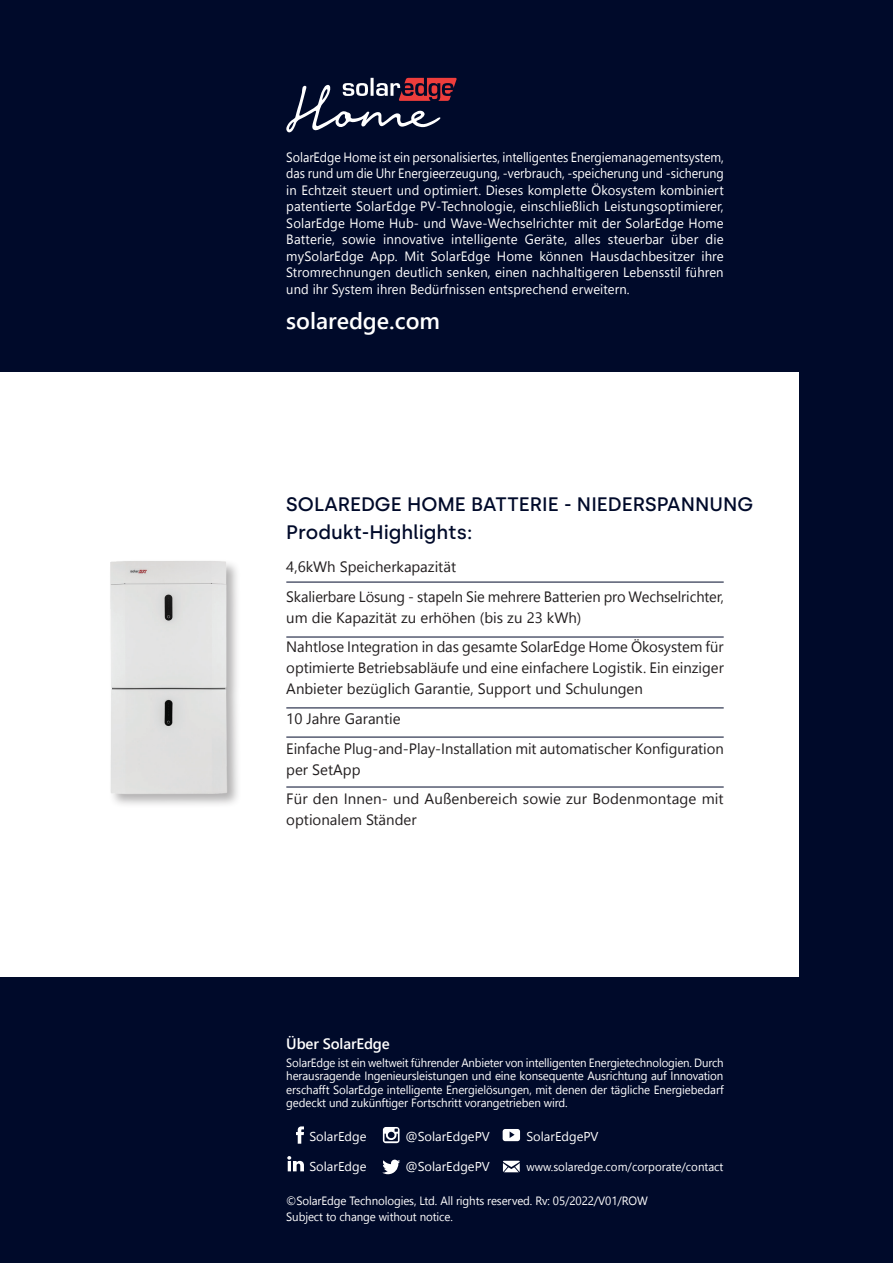
<style>
.page{position:relative;width:893px;height:1263px;background:#000a2a}
.page>*{position:absolute;margin:0;border:0;box-sizing:border-box;transform-origin:0 0}
.t1{font:600 23.25px "Segoe UI";color:#fff}
.t2{font:500 19.5px "Silka";color:#000a2a}
.t3{font:15px/29.5px "Segoe UI";color:#231f20}
.t4{font:600 15px "Segoe UI";letter-spacing:-.01em;color:#fff}
.t5{font:13.5px/16.5px "Segoe UI";letter-spacing:.01em;color:#fff;text-align:justify;scale:.92 1}
.t6{font:12.9px "Segoe UI";color:#fff}
.t7{font:12px/13.5px "Segoe UI";letter-spacing:-.01em;color:#fff;text-align:justify;scale:.95 1}
.t8{font:12px/15.8px "Segoe UI";letter-spacing:-.01em;color:#fff;scale:.96 1}
</style>
<div class="page">
<div style="left:1px;top:372px;width:797px;height:604px;background:#fff"></div>
<svg style="left:286px;top:78px;width:171px;height:55px"></svg>
<svg style="left:503px;top:1161px;width:17px;height:11px"></svg>
<div style="left:108px;top:559px;width:134px;height:249px;background:#231f20;opacity:.35"></div>
<img style="left:108px;top:559px;width:124px;height:239px">
<svg style="left:383px;top:1127px;width:17px;height:16px"></svg>
<svg style="left:287px;top:1156px;width:17px;height:15px"></svg>
<svg style="left:296px;top:1126px;width:8px;height:18px"></svg>
<svg style="left:382px;top:1159px;width:18px;height:15px"></svg>
<svg style="left:503px;top:1129px;width:17px;height:12px"></svg>
<hr style="left:286px;top:582px;width:438px;height:1px;background:#000a2a">
<hr style="left:286px;top:637px;width:438px;height:1px;background:#000a2a">
<hr style="left:286px;top:708px;width:438px;height:1px;background:#000a2a">
<hr style="left:286px;top:737px;width:438px;height:1px;background:#000a2a">
<hr style="left:286px;top:787px;width:438px;height:1px;background:#000a2a">
<p class="t5" style="left:286px;top:149px;width:477px">SolarEdge Home ist ein personalisiertes, intelligentes Energiemanagementsystem, das rund um die Uhr Energieerzeugung, -verbrauch, -speicherung und -sicherung in Echtzeit steuert und optimiert. Dieses komplette Ökosystem kombiniert patentierte SolarEdge PV-Technologie, einschließlich Leistungsoptimierer, SolarEdge Home Hub- und Wave-Wechselrichter mit der SolarEdge Home Batterie, sowie innovative intelligente Geräte, alles steuerbar über die mySolarEdge App. Mit SolarEdge Home können Hausdachbesitzer ihre Stromrechnungen deutlich senken, einen nachhaltigeren Lebensstil führen und ihr System ihren Bedürfnissen entsprechend erweitern.</p>
<h1 class="t1" style="left:286px;top:302px;width:155px">solaredge.com</h1>
<h2 class="t2" style="left:286px;top:493px;width:468px">SOLAREDGE HOME BATTERIE - NIEDERSPANNUNG</h2>
<h2 class="t2" style="left:286px;top:520px;width:187px">Produkt-Highlights:</h2>
<p class="t3" style="left:286px;top:552px;width:439px">4,6kWh Speicherkapazität<br>Skalierbare Lösung - stapeln Sie mehrere Batterien pro Wechselrichter,</p>
<p class="t3" style="left:286px;top:603px;width:439px">um die Kapazität zu erhöhen (bis zu 23 kWh)<br>Nahtlose Integration in das gesamte SolarEdge Home Ökosystem für</p>
<p class="t3" style="left:286px;top:657px;width:439px;line-height:21px">optimierte Betriebsabläufe und eine einfachere Logistik. Ein einziger<br>Anbieter bezüglich Garantie, Support und Schulungen</p>
<p class="t3" style="left:286px;top:704px;width:439px">10 Jahre Garantie<br>Einfache Plug-and-Play-Installation mit automatischer Konfiguration</p>
<p class="t3" style="left:286px;top:754px;width:439px">per SetApp<br>Für den Innen- und Außenbereich sowie zur Bodenmontage mit</p>
<p class="t3" style="left:286px;top:805px;width:132px">optionalem Ständer</p>
<p class="t4" style="left:286px;top:1031px;width:105px">Über SolarEdge</p>
<p class="t7" style="left:286px;top:1056px;width:462px">SolarEdge ist ein weltweit führender Anbieter von intelligenten Energietechnologien. Durch herausragende Ingenieursleistungen und eine konsequente Ausrichtung auf Innovation erschafft SolarEdge intelligente Energielösungen, mit denen der tägliche Energiebedarf gedeckt und zukünftiger Fortschritt vorangetrieben wird.</p>
<p class="t6" style="left:309px;top:1125px;width:58px">SolarEdge</p>
<p class="t6" style="left:405px;top:1125px;width:86px">@SolarEdgePV</p>
<p class="t6" style="left:526px;top:1125px;width:74px">SolarEdgePV</p>
<p class="t6" style="left:309px;top:1156px;width:58px">SolarEdge</p>
<p class="t6" style="left:405px;top:1156px;width:86px">@SolarEdgePV</p>
<p class="t8" style="left:526px;top:1158px;width:207px">www.solaredge.com/corporate/contact</p>
<p class="t8" style="left:286px;top:1192px;width:378px">©SolarEdge Technologies, Ltd. All rights reserved. Rv: 05/2022/V01/ROW<br>Subject to change without notice.</p>
</div>
